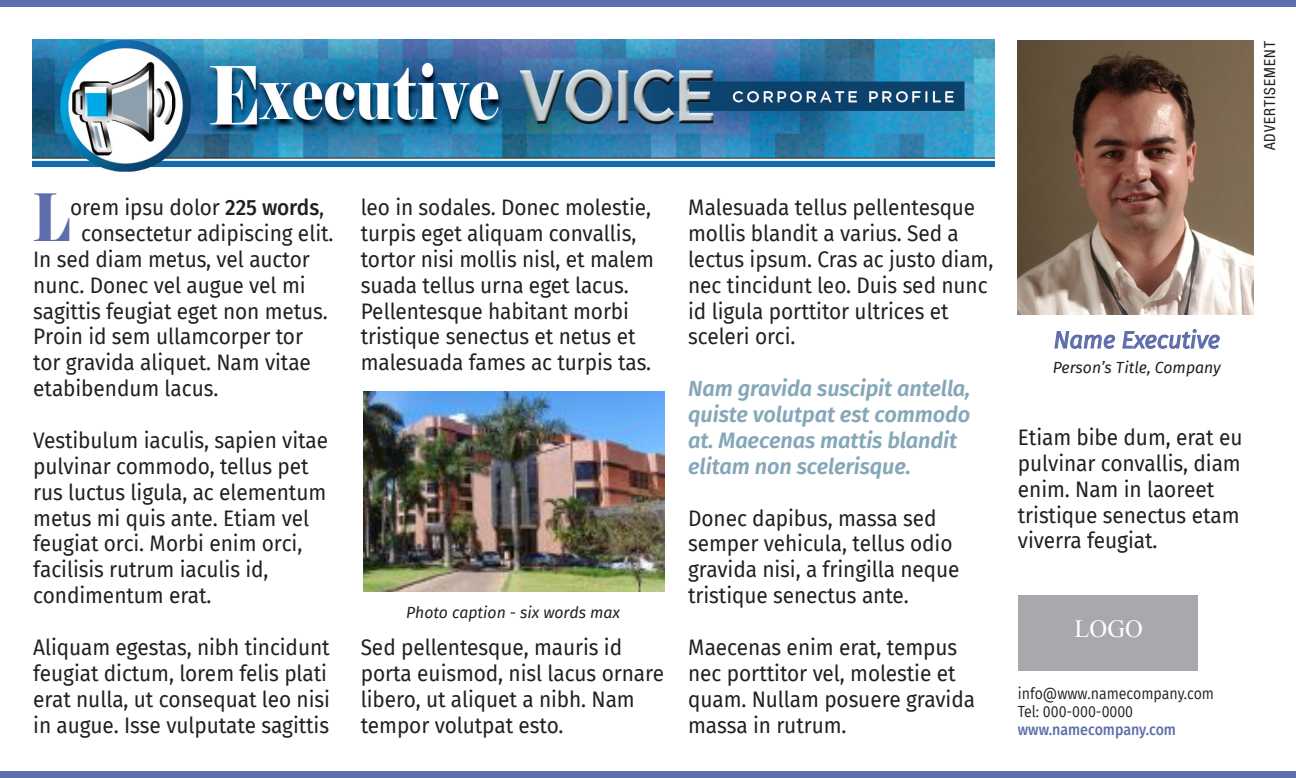
<style>
.page{position:relative;width:1296px;height:778px;background:#fff}
.page>*{position:absolute;margin:0;border:0;box-sizing:border-box;transform-origin:0 0}
.t1{font:64.8px "Elephant";color:#5e6dac;scale:.7 1}
.t2{font:24.75px "Times New Roman";color:#fff}
.t3{font:italic 23.62px "Fira Sans";color:#5e6dac}
.t4{font:22.05px/25.9px "Fira Sans";letter-spacing:-.005em;color:#231f20;scale:.95 1}
.t5{font:italic 600 22.05px/25.9px "Fira Sans";letter-spacing:-.005em;color:#86a7b8}
.t6{font:italic 15.75px "Fira Sans";color:#231f20}
.t7{font:15.75px/18px "Fira Sans";color:#231f20;scale:.9 1}
.t8{font:500 15.75px "Fira Sans";color:#5e6dac;scale:.9 1}
.t9{font:condensed 15.3px "Helvetica Neue";letter-spacing:.07em;color:#231f20}
.s1{font-weight:500}
</style>
<div class="page">
<div style="left:0;top:0;width:1296px;height:7px;background:#5e6dac"></div>
<div style="left:0;top:771px;width:1296px;height:7px;background:#5e6dac"></div>
<img style="left:33px;top:40px;width:961px;height:132px">
<img style="left:1018px;top:40px;width:235px;height:274px">
<svg style="left:1054px;top:331px;width:62px;height:18px"></svg>
<svg style="left:1122px;top:329px;width:98px;height:20px"></svg>
<div style="left:1018px;top:595px;width:180px;height:76px;background:#a8a9ad"></div>
<img style="left:364px;top:392px;width:300px;height:200px">
<p class="t1" style="left:33px;top:177px;width:55px">L</p>
<p class="t4" style="left:70px;top:194px;width:269px">orem ipsu dolor <span class="s1">225 words</span>,</p>
<p class="t4" style="left:81px;top:219px;width:267px">consectetur adipiscing elit.</p>
<p class="t4" style="left:33px;top:245px;width:293px">In sed diam metus, vel auctor</p>
<p class="t4" style="left:33px;top:271px;width:288px">nunc. Donec vel augue vel mi</p>
<p class="t4" style="left:33px;top:297px;width:312px">sagittis feugiat eget non metus.</p>
<p class="t4" style="left:33px;top:323px;width:286px">Proin id sem ullamcorper tor</p>
<p class="t4" style="left:33px;top:349px;width:294px">tor gravida aliquet. Nam vitae</p>
<p class="t4" style="left:33px;top:375px;width:196px">etabibendum lacus.</p>
<p class="t4" style="left:33px;top:426px;width:312px">Vestibulum iaculis, sapien vitae pulvinar commodo, tellus pet rus luctus ligula, ac elementum metus mi quis ante. Etiam vel feugiat orci. Morbi enim orci, facilisis rutrum iaculis id, condimentum erat.</p>
<p class="t4" style="left:33px;top:633px;width:314px">Aliquam egestas, nibh tincidunt feugiat dictum, lorem felis plati erat nulla, ut consequat leo nisi in augue. Isse vulputate sagittis</p>
<p class="t4" style="left:361px;top:194px;width:310px">leo in sodales. Donec molestie, turpis eget aliquam convallis, tortor nisi mollis nisl, et malem suada tellus urna eget lacus.<br>Pellentesque habitant morbi tristique senectus et netus et malesuada fames ac turpis tas.</p>
<p class="t6" style="left:406px;top:601px;width:215px">Photo caption - six words max</p>
<p class="t4" style="left:361px;top:633px;width:321px">Sed pellentesque, mauris id porta euismod, nisl lacus ornare libero, ut aliquet a nibh. Nam tempor volutpat esto.</p>
<p class="t4" style="left:688px;top:194px;width:323px">Malesuada tellus pellentesque mollis blandit a varius. Sed a lectus ipsum. Cras ac justo diam, nec tincidunt leo. Duis sed nunc id ligula porttitor ultrices et sceleri orci.</p>
<p class="t5" style="left:688px;top:374px;width:284px">Nam gravida suscipit antella, quiste volutpat est commodo at. Maecenas mattis blandit elitam non scelerisque.</p>
<p class="t4" style="left:688px;top:504px;width:287px">Donec dapibus, massa sed semper vehicula, tellus odio gravida nisi, a fringilla neque tristique senectus ante.</p>
<p class="t4" style="left:688px;top:633px;width:304px">Maecenas enim erat, tempus nec porttitor vel, molestie et quam. Nullam posuere gravida massa in rutrum.</p>
<p class="t9" style="left:1261px;top:150px;width:110px;rotate:-90deg">ADVERTISEMENT</p>
<p class="t3" style="left:1054px;top:322px;width:168px">Name Executive</p>
<p class="t6" style="left:1053px;top:355px;width:169px">Person’s Title, Company</p>
<p class="t4" style="left:1018px;top:423px;width:238px">Etiam bibe dum, erat eu pulvinar convallis, diam enim. Nam in laoreet tristique senectus etam viverra feugiat.</p>
<p class="t2" style="left:1074px;top:612px;width:70px">LOGO</p>
<p class="t7" style="left:1018px;top:684px;width:219px">info@www.namecompany.com<br>Tel: 000-000-0000</p>
<p class="t8" style="left:1018px;top:717px;width:177px">www.namecompany.com</p>
</div>
